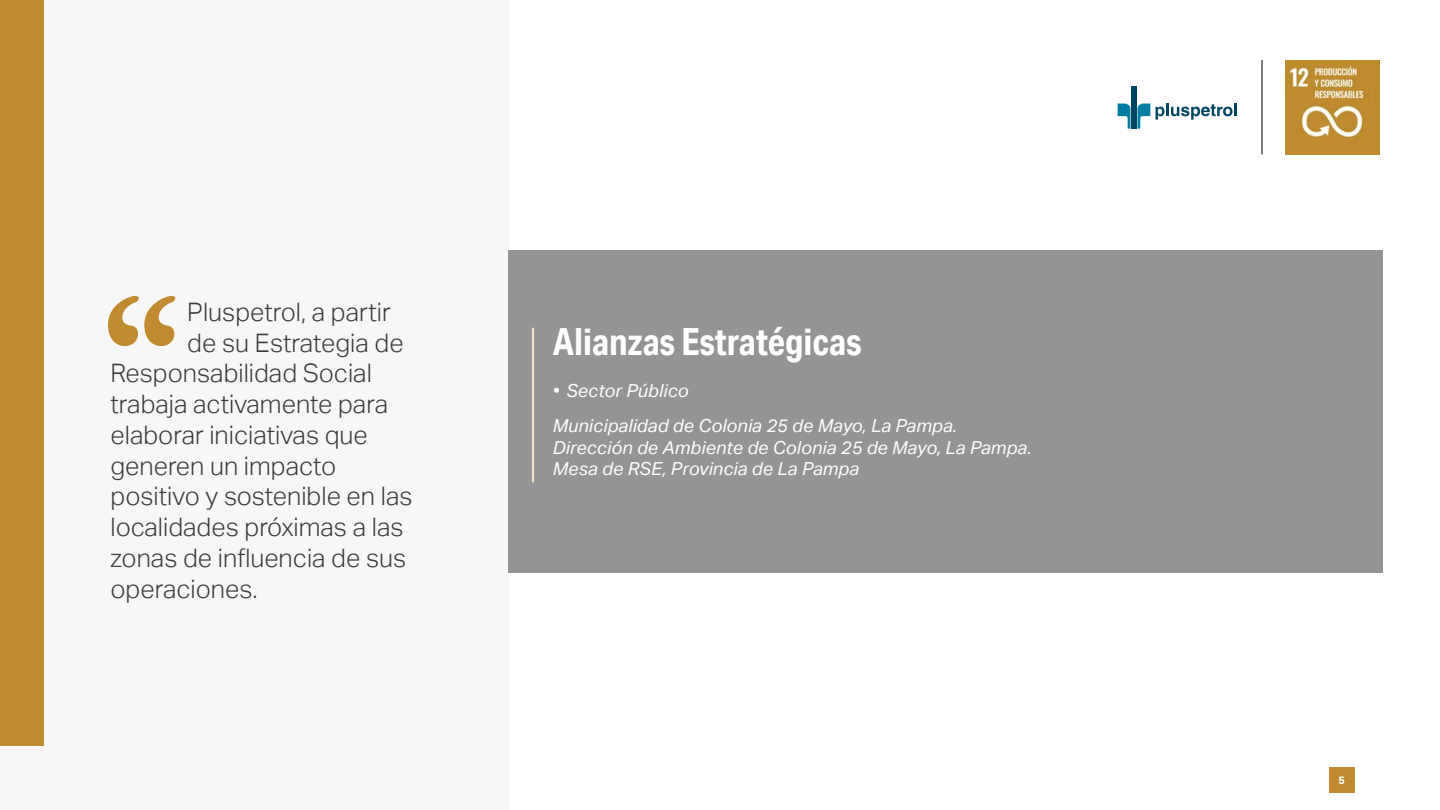
<style>
.page{position:relative;width:1440px;height:810px;background:#fff}
.page>*{position:absolute;margin:0;border:0;box-sizing:border-box;transform-origin:0 0}
.t1{font:700 37.5px "Aktiv Grotesk Cd";color:#fff}
.t2{font:300 25.5px "Aktiv Grotesk";color:#3c3c3b}
.t3{font:italic 18px/35.2px "Aktiv Grotesk";letter-spacing:.01em;color:#fff}
.t4{font:700 10.88px "Aktiv Grotesk";color:#fff}
</style>
<div class="page">
<div style="left:1329px;top:767px;width:25px;height:26px;background:#bf8b2e"></div>
<img style="left:1285px;top:60px;width:95px;height:95px">
<hr style="left:1262px;top:60px;width:1px;height:94px;background:#000">
<svg style="left:1118px;top:104px;width:12px;height:25px"></svg>
<hr style="left:1131px;top:86px;width:3px;height:43px;background:#004561">
<svg style="left:1137px;top:104px;width:13px;height:25px"></svg>
<hr style="left:1134px;top:86px;width:3px;height:43px;background:#004561">
<svg style="left:1156px;top:104px;width:81px;height:16px"></svg>
<div style="left:0;top:0;width:508px;height:810px;background:#f7f7f7"></div>
<div style="left:0;top:0;width:44px;height:746px;background:#bf8b2e"></div>
<div style="left:508px;top:250px;width:874px;height:323px;background:#949494"></div>
<hr style="left:532px;top:328px;width:2px;height:154px;background:#efe2cb">
<svg style="left:108px;top:296px;width:67px;height:50px"></svg>
<p class="t2" style="left:187px;top:297px;width:205px">Pluspetrol, a partir</p>
<p class="t2" style="left:187px;top:328px;width:218px">de su Estrategia de</p>
<p class="t2" style="left:111px;top:359px;width:263px">Responsabilidad Social</p>
<p class="t2" style="left:111px;top:389px;width:279px">trabaja activamente para</p>
<p class="t2" style="left:111px;top:420px;width:259px">elaborar iniciativas que</p>
<p class="t2" style="left:111px;top:451px;width:227px">generen un impacto</p>
<p class="t2" style="left:111px;top:482px;width:303px">positivo y sostenible en las</p>
<p class="t2" style="left:111px;top:512px;width:294px">localidades próximas a las</p>
<p class="t2" style="left:111px;top:543px;width:297px">zonas de influencia de sus</p>
<p class="t2" style="left:111px;top:574px;width:149px">operaciones.</p>
<h1 class="t1" style="left:553px;top:318px;width:310px">Alianzas Estratégicas</h1>
<p class="t3" style="left:553px;top:373px;width:406px">• Sector Público<br>Municipalidad de Colonia 25 de Mayo, La Pampa.</p>
<p class="t3" style="left:553px;top:436px;width:480px;line-height:21.8px">Dirección de Ambiente de Colonia 25 de Mayo, La Pampa.<br>Mesa de RSE, Provincia de La Pampa</p>
<p class="t4" style="left:1338px;top:774px;width:8px">5</p>
</div>
